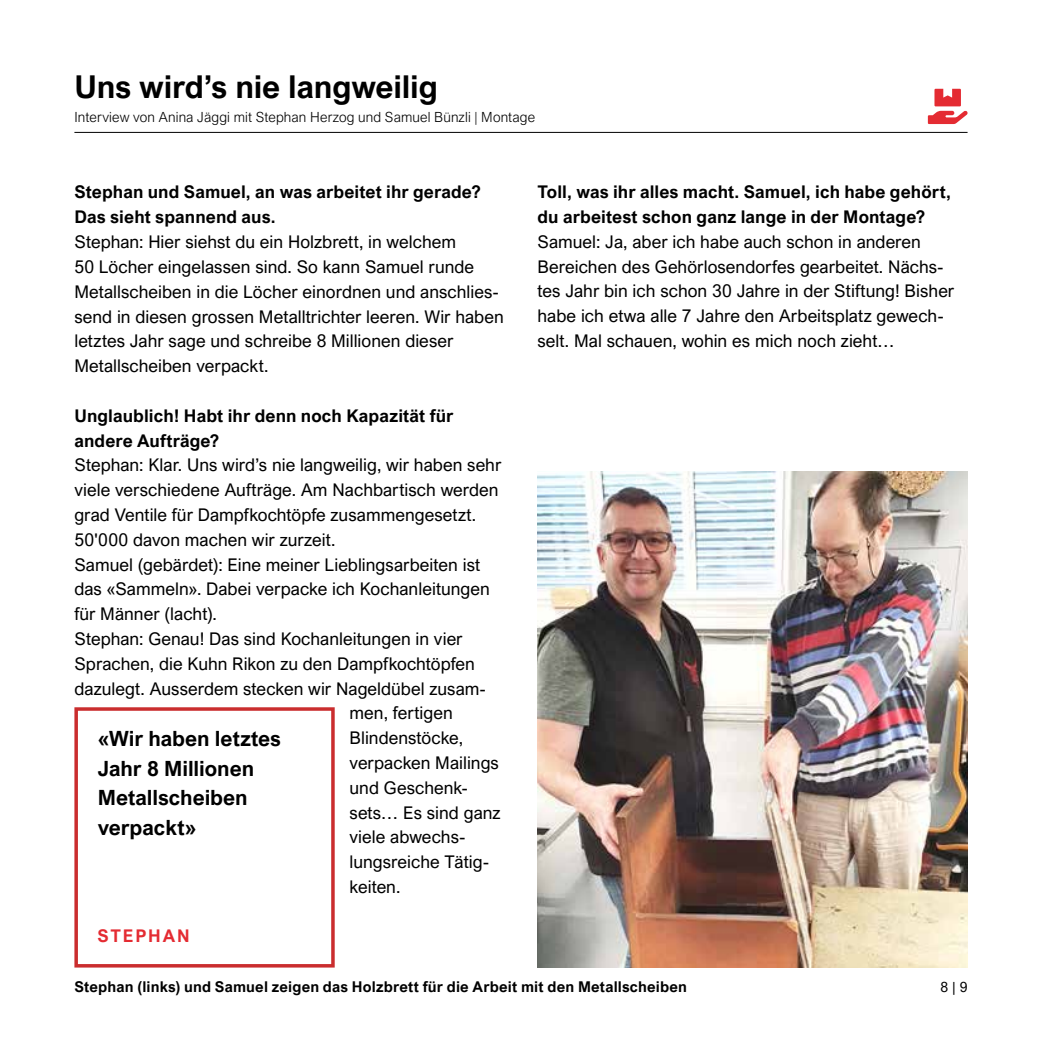
<style>
.page{position:relative;width:1042px;height:1042px;background:#fff}
.page>*{position:absolute;margin:0;border:0;box-sizing:border-box;transform-origin:0 0}
.t1{font:700 31.5px "Arial Nova";letter-spacing:-.005em;color:#000}
.t2{font:700 21px/29.8px "Arial Nova";color:#000}
.t3{font:17.5px/24.8px "Arial Nova";letter-spacing:.005em;color:#000}
.t4{font:700 17.5px/24.8px "Arial Nova";letter-spacing:.005em;color:#000}
.t5{font:700 17.5px "Arial Nova";letter-spacing:.105em;color:#e42b32}
.t6{font:700 14.88px "Arial Nova";letter-spacing:.015em;color:#000}
.t7{font:300 14px "Arial Nova";letter-spacing:.01em;color:#000}
.t8{font:14px "Arial Nova";color:#000}
</style>
<div class="page">
<img style="left:537px;top:471px;width:430px;height:496px">
<hr style="left:74px;top:132px;width:893px;height:1px;background:#000">
<div style="left:74px;top:707px;width:261px;height:260px;border:4px solid #ca2d2e"></div>
<svg style="left:928px;top:89px;width:40px;height:35px"></svg>
<h1 class="t1" style="left:74px;top:68px;width:365px">Uns wird’s nie langweilig</h1>
<p class="t7" style="left:74px;top:109px;width:462px">Interview von Anina Jäggi mit Stephan Herzog und Samuel Bünzli | Montage</p>
<p class="t4" style="left:74px;top:180px;width:408px">Stephan und Samuel, an was arbeitet ihr gerade?<br>Das sieht spannend aus.</p>
<p class="t3" style="left:74px;top:229px;width:431px">Stephan: Hier siehst du ein Holzbrett, in welchem<br>50 Löcher eingelassen sind. So kann Samuel runde Metallscheiben in die Löcher einordnen und anschlies&shy;send in diesen grossen Metalltrichter leeren. Wir haben letztes Jahr sage und schreibe 8 Millionen dieser Metallscheiben verpackt.</p>
<p class="t4" style="left:74px;top:403px;width:380px">Unglaublich! Habt ihr denn noch Kapazität für andere Aufträge?</p>
<p class="t3" style="left:74px;top:453px;width:428px">Stephan: Klar. Uns wird’s nie langweilig, wir haben sehr</p>
<p class="t3" style="left:74px;top:477px;width:426px">viele verschiedene Aufträge. Am Nachbartisch werden</p>
<p class="t3" style="left:74px;top:502px;width:403px">grad Ventile für Dampfkochtöpfe zusammengesetzt.</p>
<p class="t3" style="left:74px;top:527px;width:263px">50'000 davon machen wir zurzeit.</p>
<p class="t3" style="left:74px;top:552px;width:407px">Samuel (gebärdet): Eine meiner Lieblingsarbeiten ist</p>
<p class="t3" style="left:74px;top:577px;width:417px">das «Sammeln». Dabei verpacke ich Kochanleitungen</p>
<p class="t3" style="left:74px;top:601px;width:144px">für Männer (lacht).</p>
<p class="t3" style="left:74px;top:626px;width:390px">Stephan: Genau! Das sind Kochanleitungen in vier</p>
<p class="t3" style="left:74px;top:651px;width:402px">Sprachen, die Kuhn Rikon zu den Dampfkochtöpfen</p>
<p class="t3" style="left:74px;top:676px;width:413px">dazulegt. Ausserdem stecken wir Nageldübel zusam-</p>
<p class="t3" style="left:350px;top:701px;width:105px">men, fertigen</p>
<p class="t3" style="left:350px;top:725px;width:115px">Blindenstöcke,</p>
<p class="t3" style="left:350px;top:750px;width:151px">verpacken Mailings</p>
<p class="t3" style="left:350px;top:775px;width:120px">und Geschenk-</p>
<p class="t3" style="left:350px;top:800px;width:153px">sets… Es sind ganz</p>
<p class="t3" style="left:350px;top:825px;width:117px">viele abwechs-</p>
<p class="t3" style="left:350px;top:849px;width:141px">lungsreiche Tätig-</p>
<p class="t3" style="left:350px;top:874px;width:52px">keiten.</p>
<p class="t2" style="left:98px;top:723px;width:185px">«Wir haben letztes<br>Jahr 8 Millionen<br>Metallscheiben verpackt»</p>
<p class="t5" style="left:97px;top:925px;width:94px">STEPHAN</p>
<p class="t4" style="left:537px;top:179px;width:415px">Toll, was ihr alles macht. Samuel, ich habe gehört, du arbeitest schon ganz lange in der Montage?</p>
<p class="t3" style="left:537px;top:229px;width:418px">Samuel: Ja, aber ich habe auch schon in anderen Bereichen des Gehörlosendorfes gearbeitet. Nächs&shy;tes Jahr bin ich schon 30 Jahre in der Stiftung! Bisher habe ich etwa alle 7 Jahre den Arbeitsplatz gewech&shy;selt. Mal schauen, wohin es mich noch zieht…</p>
<p class="t6" style="left:74px;top:978px;width:614px">Stephan (links) und Samuel zeigen das Holzbrett für die Arbeit mit den Metallscheiben</p>
<p class="t8" style="left:940px;top:979px;width:28px">8 | 9</p>
</div>
